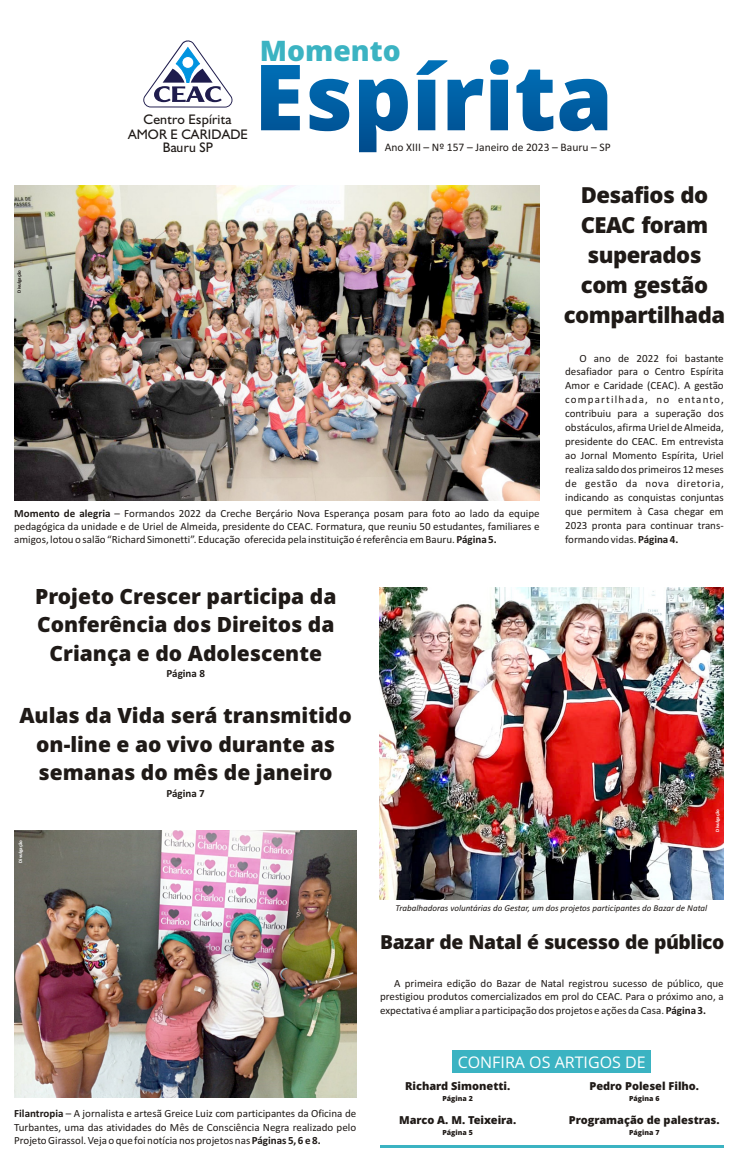
<style>
.page{position:relative;width:738px;height:1163px;background:#fff}
.page>*{position:absolute;margin:0;border:0;box-sizing:border-box;transform-origin:0 0}
.t1{font:800 28.2px "Open Sans";color:#3bb3c2}
.t2{font:800 22.1px/30.1px "Open Sans";letter-spacing:-.025em;color:#1f1a17;text-align:center}
.t3{font:800 21px/28.6px "Open Sans";color:#1f1a17;text-align:center}
.t4{font:800 19.3px "Open Sans";letter-spacing:-.02em;color:#1f1a17}
.t5{font:16px "Open Sans";color:#fff}
.t6{font:13.9px/15.2px "Humanist 521 BT";letter-spacing:.015em;color:#1f1a17;text-align:center}
.t7{font:11.5px "Calibri";color:#1f1a17}
.t8{font:11px/14px "Calibri";color:#1f1a17;text-align:justify}
.t9{font:800 11px "Open Sans";color:#1f1a17}
.t10{font:700 11px "Calibri";color:#1f1a17}
.t11{font:italic 9px "Calibri";color:#1f1a17}
.t12{font:800 7px "Open Sans";color:#1f1a17}
.t13{font:700 5px "Calibri";color:#fff}
.t14{font:700 5px "Calibri";color:#1f1a17}
.s1{font-weight:700}
</style>
<div class="page">
<img style="left:14px;top:186px;width:525px;height:314px">
<svg style="left:261px;top:59px;width:346px;height:93px"></svg>
<svg style="left:143px;top:40px;width:89px;height:67px"></svg>
<img style="left:379px;top:587px;width:344px;height:312px">
<div style="left:451px;top:1050px;width:199px;height:22px;background:#3bb3c2"></div>
<img style="left:14px;top:830px;width:342px;height:267px">
<hr style="left:380px;top:1145px;width:343px;height:3px;background:#3bb3c2">
<p class="t14" style="left:17px;top:292px;width:24px;rotate:-90deg">Divulgação</p>
<h1 class="t1" style="left:259px;top:39px;width:142px">Momento</h1>
<p class="t6" style="left:128px;top:113px;width:121px">Centro Espírita<br>AMOR E CARIDADE</p>
<p class="t6" style="left:163px;top:141px;width:52px">Bauru SP</p>
<p class="t7" style="left:384px;top:143px;width:227px">Ano XIII – Nº 157 – Janeiro de 2023 – Bauru – SP</p>
<h2 class="t2" style="left:563px;top:182px;width:163px">Desafios do<br>CEAC foram superados com gestão compartilhada</h2>
<p class="t8" style="left:14px;top:507px;width:526px;line-height:13.4px"><span class="s1">Momento de alegria</span> – Formandos 2022 da Creche Berçário Nova Esperança posam para foto ao lado da equipe pedagógica da unidade e de Uriel de Almeida, presidente do CEAC. Formatura, que reuniu 50 estudantes, familiares e amigos, lotou o salão “Richard Simonetti”. Educação oferecida pela instituição é referência em Bauru. <span class="s1">Página 5.</span></p>
<h3 class="t3" style="left:35px;top:583px;width:302px">Projeto Crescer participa da<br>Conferência dos Direitos da<br>Criança e do Adolescente</h3>
<p class="t10" style="left:166px;top:669px;width:40px">Página 8</p>
<h3 class="t3" style="left:19px;top:703px;width:334px">Aulas da Vida será transmitido on-line e ao vivo durante as semanas do mês de janeiro</h3>
<p class="t10" style="left:166px;top:788px;width:40px">Página 7</p>
<p class="t13" style="left:18px;top:862px;width:24px;rotate:-90deg">Divulgação</p>
<p class="t8" style="left:564px;top:352px;width:160px;text-indent:14px">O ano de 2022 foi bastante desafiador para o Centro Espírita Amor e Caridade (CEAC). A gestão compartilhada, no entanto, contribuiu para a superação dos obstáculos, afirma Uriel de Almeida, presidente do CEAC. Em entrevista ao Jornal Momento Espírita, Uriel realiza saldo dos primeiros 12 meses de gestão da nova diretoria, indicando as conquistas conjuntas que permitem à Casa chegar em 2023 pronta para continuar trans&shy;formando vidas. <span class="s1">Página 4.</span></p>
<p class="t13" style="left:715px;top:831px;width:24px;rotate:-90deg">Divulgação</p>
<p class="t11" style="left:395px;top:904px;width:313px">Trabalhadoras voluntárias do Gestar, um dos projetos participantes do Bazar de Natal</p>
<h3 class="t4" style="left:380px;top:934px;width:346px">Bazar de Natal é sucesso de público</h3>
<p class="t8" style="left:380px;top:977px;width:345px;line-height:13.4px;text-indent:14px">A primeira edição do Bazar de Natal registrou sucesso de público, que prestigiou produtos comercializados em prol do CEAC. Para o próximo ano, a expectativa é ampliar a participação dos projetos e ações da Casa. <span class="s1">Página 3.</span></p>
<p class="t8" style="left:14px;top:1107px;width:343px;line-height:13.4px"><span class="s1">Filantropia</span> – A jornalista e artesã Greice Luiz com participantes da Oficina de Turbantes, uma das atividades do Mês de Consciência Negra realizado pelo Projeto Girassol. Veja o que foi notícia nos projetos nas <span class="s1">Páginas 5, 6 e 8.</span></p>
<h3 class="t5" style="left:457px;top:1055px;width:189px">CONFIRA OS ARTIGOS DE</h3>
<p class="t9" style="left:405px;top:1081px;width:107px">Richard Simonetti.</p>
<p class="t12" style="left:442px;top:1095px;width:32px">Página 2</p>
<p class="t9" style="left:399px;top:1115px;width:119px">Marco A. M. Teixeira.</p>
<p class="t12" style="left:442px;top:1129px;width:32px">Página 5</p>
<p class="t9" style="left:589px;top:1081px;width:111px">Pedro Polesel Filho.</p>
<p class="t12" style="left:628px;top:1095px;width:32px">Página 6</p>
<p class="t9" style="left:568px;top:1115px;width:152px">Programação de palestras.</p>
<p class="t12" style="left:628px;top:1129px;width:32px">Página 7</p>
</div>
